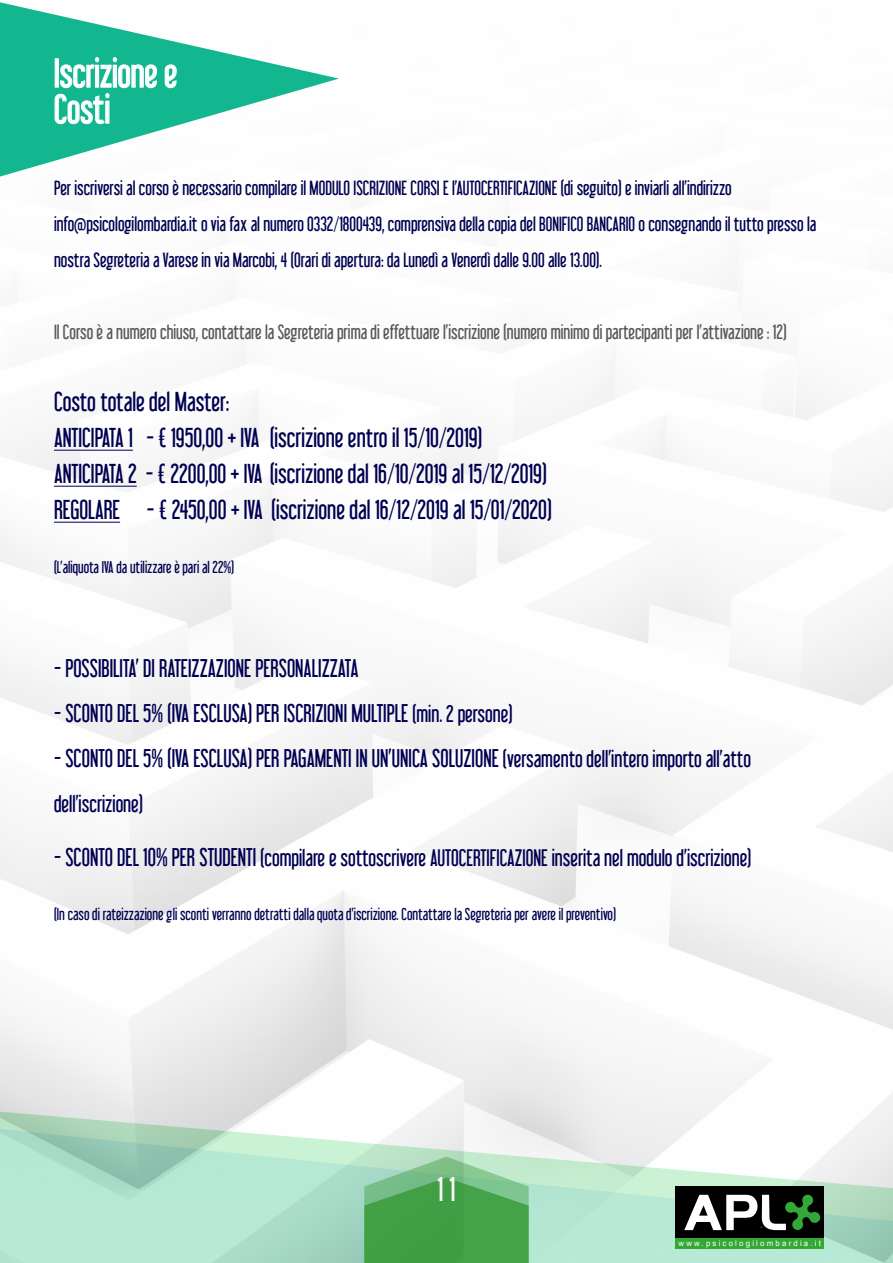
<style>
.page{position:relative;width:893px;height:1263px;background:#fff}
.page>*{position:absolute;margin:0;border:0;box-sizing:border-box;transform-origin:0 0}
.t1{font:36px "Libel Suit";color:#fff}
.t2{font:30px "Libel Suit";color:#fff}
.t3{font:24px "Libel Suit";color:#000051}
.t4{font:22.5px "Libel Suit";color:#000051}
.t5{font:21px "Libel Suit";color:#000051}
.t6{font:18px/36px "Libel Suit";color:#000051}
.t7{font:18px "Libel Suit";color:#57585a}
.t8{font:15px "Libel Suit";color:#000051}
.t9{font:7.8px "Arial";letter-spacing:.28em;color:#fff}
.s1{font-size:21px}
.s2{font-size:22.5px}
</style>
<div class="page">
<img style="left:0;top:279px;width:893px;height:983px">
<svg style="left:364px;top:1157px;width:165px;height:106px;background:#5daf65"></svg>
<div style="left:676px;top:1187px;width:148px;height:51px;background:#000"></div>
<div style="left:676px;top:1238px;width:148px;height:11px;background:#34a836"></div>
<svg style="left:684px;top:1195px;width:136px;height:35px"></svg>
<svg style="left:0;top:2px;width:339px;height:175px"></svg>
<hr style="left:54px;top:450px;width:79px;height:1px;background:#000051">
<hr style="left:54px;top:486px;width:83px;height:1px;background:#000051">
<hr style="left:54px;top:522px;width:66px;height:1px;background:#000051">
<svg style="left:165px;top:64px;width:12px;height:24px"></svg>
<svg style="left:54px;top:57px;width:103px;height:67px;background:#3cc3a3"></svg>
<p class="t1" style="left:54px;top:52px;width:125px">Iscrizione e</p>
<p class="t1" style="left:54px;top:88px;width:58px">Costi</p>
<p class="t6" style="left:54px;top:170px;width:679px">Per iscriversi al corso è necessario compilare il MODULO ISCRIZIONE CORSI E l’AUTOCERTIFICAZIONE (di seguito) e inviarli all’indirizzo</p>
<p class="t6" style="left:54px;top:206px;width:764px">info@psicologilombardia.it o via fax al numero 0332/1800439, comprensiva della copia del BONIFICO BANCARIO o consegnando il tutto presso la nostra Segreteria a Varese in via Marcobi, 4 (Orari di apertura: da Lunedì a Venerdì dalle 9.00 alle 13.00).</p>
<p class="t7" style="left:54px;top:321px;width:734px">Il Corso è a numero chiuso, contattare la Segreteria prima di effettuare l’iscrizione (numero minimo di partecipanti per l’attivazione : 12)</p>
<p class="t3" style="left:54px;top:387px;width:177px">Costo totale del Master:</p>
<p class="t3" style="left:54px;top:423px;width:430px">ANTICIPATA 1 - € 1950,00 + IVA (iscrizione entro il 15/10/2019)</p>
<p class="t3" style="left:54px;top:459px;width:494px">ANTICIPATA 2 - € 2200,00 + IVA (iscrizione dal 16/10/2019 al 15/12/2019)</p>
<p class="t3" style="left:54px;top:495px;width:499px">REGOLARE - € 2450,00 + IVA (iscrizione dal 16/12/2019 al 15/01/2020)</p>
<p class="t8" style="left:54px;top:558px;width:182px">(L’aliquota IVA da utilizzare è pari al 22%)</p>
<p class="t4" style="left:54px;top:654px;width:306px">- POSSIBILITA’ DI RATEIZZAZIONE PERSONALIZZATA</p>
<p class="t4" style="left:54px;top:699px;width:460px">- SCONTO DEL 5% (IVA ESCLUSA) PER ISCRIZIONI MULTIPLE <span class="s1">(min. 2 persone)</span></p>
<p class="t4" style="left:54px;top:744px;width:698px">- SCONTO DEL 5% (IVA ESCLUSA) PER PAGAMENTI IN UN’UNICA SOLUZIONE <span class="s1">(versamento dell’intero importo all’atto</span></p>
<p class="t5" style="left:54px;top:791px;width:90px">dell’iscrizione)</p>
<p class="t5" style="left:54px;top:845px;width:699px"><span class="s2">- SCONTO DEL 10% PER STUDENTI</span> (compilare e sottoscrivere AUTOCERTIFICAZIONE inserita nel modulo d’iscrizione)</p>
<p class="t8" style="left:54px;top:905px;width:563px">(In caso di rateizzazione gli sconti verranno detratti dalla quota d’iscrizione. Contattare la Segreteria per avere il preventivo)</p>
<h2 class="t2" style="left:437px;top:1172px;width:20px">11</h2>
<p class="t9" style="left:678px;top:1238px;width:144px">www.psicologilombardia.it</p>
</div>
